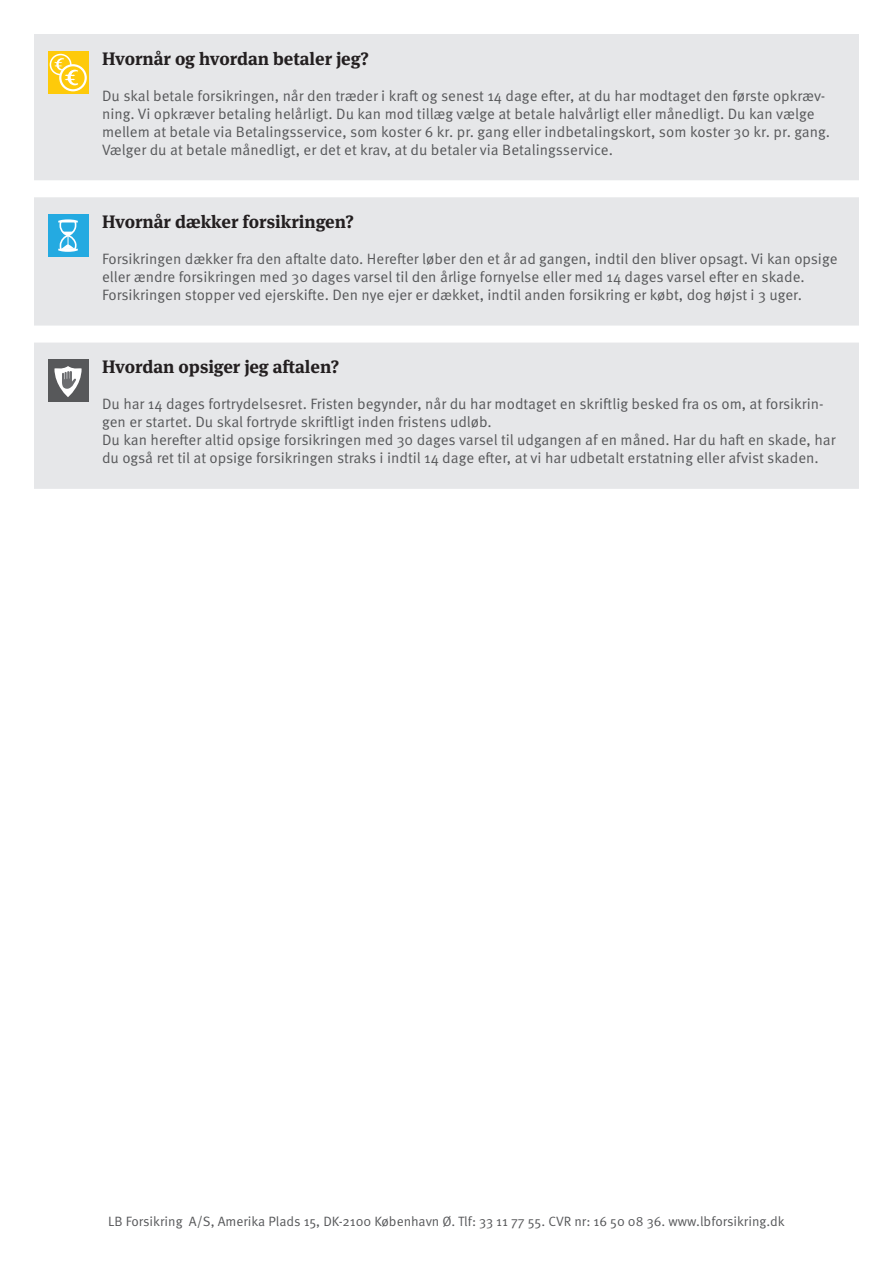
<style>
.page{position:relative;width:893px;height:1263px;background:#fff}
.page>*{position:absolute;margin:0;border:0;box-sizing:border-box;transform-origin:0 0}
.t1{font:700 18px "Meta Serif OT";color:#231f20}
.t2{font:15px/18px "Meta Pro Norm";color:#57585a}
.t3{font:13.5px "Meta Pro Norm";color:#57585a}
</style>
<div class="page">
<svg style="left:34px;top:34px;width:825px;height:455px;fill:#e6e7e9"></svg>
<div style="left:48px;top:51px;width:41px;height:43px;background:#feca0a"></div>
<div style="left:50px;top:54px;width:22px;height:21px;border:2px solid #fff;border-radius:50%"></div>
<svg style="left:60px;top:65px;width:26px;height:25px"></svg>
<div style="left:59px;top:64px;width:28px;height:27px;border:2px solid #fff;border-radius:50%"></div>
<svg style="left:54px;top:57px;width:25px;height:30px"></svg>
<div style="left:48px;top:214px;width:41px;height:43px;background:#24aae1"></div>
<svg style="left:58px;top:219px;width:20px;height:33px"></svg>
<div style="left:48px;top:360px;width:41px;height:42px;background:#57585a"></div>
<svg style="left:54px;top:366px;width:28px;height:31px"></svg>
<p class="t1" style="left:102px;top:47px;width:268px">Hvornår og hvordan betaler jeg?</p>
<p class="t2" style="left:102px;top:86px;width:730px">Du skal betale forsikringen, når den træder i kraft og senest 14 dage efter, at du har modtaget den første opkræv&shy;ning. Vi opkræver betaling helårligt. Du kan mod tillæg vælge at betale halvårligt eller månedligt. Du kan vælge mellem at betale via Betalingsservice, som koster 6 kr. pr. gang eller indbetalingskort, som koster 30 kr. pr. gang.<br>Vælger du at betale månedligt, er det et krav, at du betaler via Betalingsservice.</p>
<p class="t1" style="left:102px;top:210px;width:253px">Hvornår dækker forsikringen?</p>
<p class="t2" style="left:102px;top:249px;width:737px">Forsikringen dækker fra den aftalte dato. Herefter løber den et år ad gangen, indtil den bliver opsagt. Vi kan opsige eller ændre forsikringen med 30 dages varsel til den årlige fornyelse eller med 14 dages varsel efter en skade.</p>
<p class="t2" style="left:102px;top:285px;width:702px">Forsikringen stopper ved ejerskifte. Den nye ejer er dækket, indtil anden forsikring er købt, dog højst i 3 uger.</p>
<p class="t1" style="left:102px;top:356px;width:239px">Hvordan opsiger jeg aftalen?</p>
<p class="t2" style="left:102px;top:394px;width:723px">Du har 14 dages fortrydelsesret. Fristen begynder, når du har modtaget en skriftlig besked fra os om, at forsikrin&shy;gen er startet. Du skal fortryde skriftligt inden fristens udløb.</p>
<p class="t2" style="left:102px;top:430px;width:735px">Du kan herefter altid opsige forsikringen med 30 dages varsel til udgangen af en måned. Har du haft en skade, har du også ret til at opsige forsikringen straks i indtil 14 dage efter, at vi har udbetalt erstatning eller afvist skaden.</p>
<p class="t3" style="left:108px;top:1211px;width:678px">LB Forsikring A/S, Amerika Plads 15, DK-2100 København Ø. Tlf: 33 11 77 55. CVR nr: 16 50 08 36. www.lbforsikring.dk</p>
</div>
